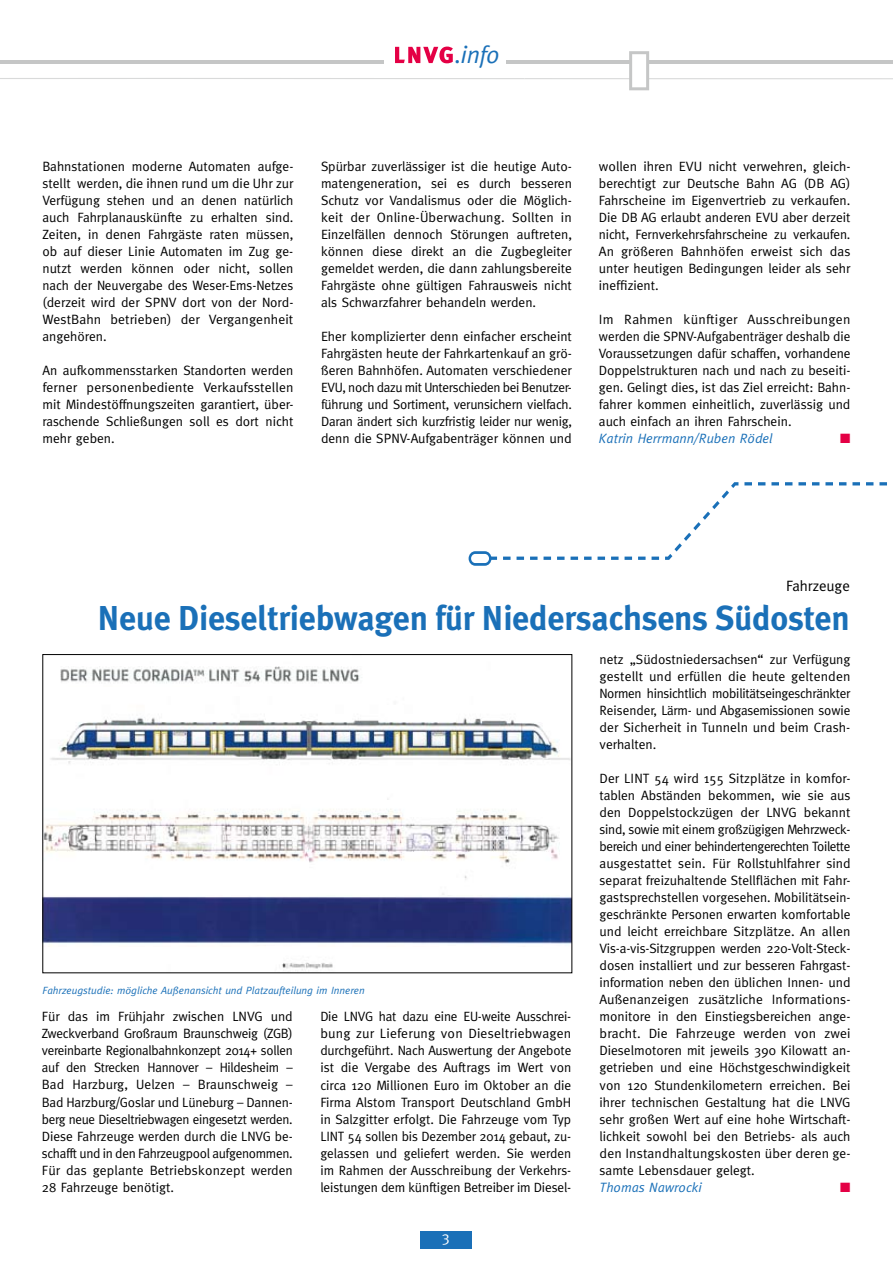
<style>
.page{position:relative;width:893px;height:1263px;background:#fff}
.page>*{position:absolute;margin:0;border:0;box-sizing:border-box;transform-origin:0 0}
.t1{font:700 34.5px "Meta Plus";letter-spacing:-.01em;color:#1a70b8}
.t2{font:italic 24.45px "Meta";color:#1a70b8}
.t3{font:15px "Meta";color:#000}
.t4{font:15px "Meta";color:#fff}
.t5{font:13.5px/17px "Meta";color:#000;text-align:justify}
.t6{font:italic 13.5px "Meta";color:#1a70b8}
.t7{font:13.5px "Zapf Dingbats ITC";color:#e40045}
.t8{font:italic 10.5px "Meta";color:#1a70b8}
</style>
<div class="page">
<img style="left:45px;top:717px;width:525px;height:253px">
<div style="left:43px;top:654px;width:529px;height:319px;border:1px solid #000"></div>
<svg style="left:469px;top:482px;width:418px;height:84px"></svg>
<svg style="left:0;top:46px;width:893px;height:45px"></svg>
<div style="left:420px;top:1231px;width:51px;height:17px;background:#1a70b8"></div>
<img style="left:60px;top:666px;width:300px;height:17px">
<h2 class="t2" style="left:455px;top:40px;width:46px">.info</h2>
<p class="t5" style="left:43px;top:158px;width:252px">Bahnstationen moderne Automaten aufge&shy;stellt werden, die ihnen rund um die Uhr zur Verfügung stehen und an denen natürlich auch Fahrplanauskünfte zu erhalten sind.<br>Zeiten, in denen Fahrgäste raten müssen, ob auf dieser Linie Automaten im Zug ge&shy;nutzt werden können oder nicht, sollen nach der Neuvergabe des Weser-Ems-Netzes (derzeit wird der SPNV dort von der Nord-WestBahn betrieben) der Vergangenheit angehören.</p>
<p class="t5" style="left:43px;top:362px;width:252px">An aufkommensstarken Standorten werden ferner personenbediente Verkaufsstellen mit Mindestöffnungszeiten garantiert, über&shy;raschende Schließungen soll es dort nicht mehr geben.</p>
<p class="t5" style="left:321px;top:158px;width:252px">Spürbar zuverlässiger ist die heutige Auto&shy;matengeneration, sei es durch besseren Schutz vor Vandalismus oder die Möglich&shy;keit der Online-Überwachung. Sollten in Einzelfällen dennoch Störungen auftreten, können diese direkt an die Zugbegleiter gemeldet werden, die dann zahlungsbereite Fahrgäste ohne gültigen Fahrausweis nicht als Schwarzfahrer behandeln werden.</p>
<p class="t5" style="left:321px;top:328px;width:252px">Eher komplizierter denn einfacher erscheint Fahrgästen heute der Fahrkartenkauf an grö&shy;ßeren Bahnhöfen. Automaten verschiedener EVU, noch dazu mit Unterschieden bei Benutzer&shy;führung und Sortiment, verunsichern vielfach.<br>Daran ändert sich kurzfristig leider nur wenig, denn die SPNV-Aufgabenträger können und</p>
<p class="t5" style="left:599px;top:158px;width:253px">wollen ihren EVU nicht verwehren, gleich&shy;berechtigt zur Deutsche Bahn AG (DB AG)<br>Fahrscheine im Eigenvertrieb zu verkaufen.<br>Die DB AG erlaubt anderen EVU aber derzeit nicht, Fernverkehrsfahrscheine zu verkaufen.<br>An größeren Bahnhöfen erweist sich das unter heutigen Bedingungen leider als sehr ineffizient.</p>
<p class="t5" style="left:599px;top:311px;width:253px">Im Rahmen künftiger Ausschreibungen werden die SPNV-Aufgabenträger deshalb die Voraussetzungen dafür schaffen, vorhandene Doppelstrukturen nach und nach zu beseiti&shy;gen. Gelingt dies, ist das Ziel erreicht: Bahn&shy;fahrer kommen einheitlich, zuverlässig und auch einfach an ihren Fahrschein.</p>
<p class="t6" style="left:599px;top:431px;width:175px">Katrin Herrmann/Ruben Rödel</p>
<p class="t7" style="left:840px;top:432px;width:12px">■</p>
<p class="t3" style="left:786px;top:577px;width:65px">Fahrzeuge</p>
<h1 class="t1" style="left:98px;top:598px;width:754px">Neue Dieseltriebwagen für Niedersachsens Südosten</h1>
<p class="t5" style="left:600px;top:651px;width:252px">netz „Südostniedersachsen“ zur Verfügung gestellt und erfüllen die heute geltenden Normen hinsichtlich mobilitätseingeschränkter Reisender, Lärm- und Abgasemissionen sowie der Sicherheit in Tunneln und beim Crash&shy;verhalten.</p>
<p class="t5" style="left:600px;top:770px;width:252px">Der LINT 54 wird 155 Sitzplätze in komfor&shy;tablen Abständen bekommen, wie sie aus den Doppelstockzügen der LNVG bekannt sind, sowie mit einem großzügigen Mehrzweck&shy;bereich und einer behindertengerechten Toilette ausgestattet sein. Für Rollstuhlfahrer sind separat freizuhaltende Stellflächen mit Fahr&shy;gastsprechstellen vorgesehen. Mobilitätsein&shy;geschränkte Personen erwarten komfortable und leicht erreichbare Sitzplätze. An allen Vis-a-vis-Sitzgruppen werden 220-Volt-Steck&shy;dosen installiert und zur besseren Fahrgast&shy;information neben den üblichen Innen- und Außenanzeigen zusätzliche Informations&shy;monitore in den Einstiegsbereichen ange&shy;bracht. Die Fahrzeuge werden von zwei Dieselmotoren mit jeweils 390 Kilowatt an&shy;getrieben und eine Höchstgeschwindigkeit von 120 Stundenkilometern erreichen. Bei ihrer technischen Gestaltung hat die LNVG sehr großen Wert auf eine hohe Wirtschaft&shy;lichkeit sowohl bei den Betriebs- als auch den Instandhaltungskosten über deren ge&shy;samte Lebensdauer gelegt.</p>
<p class="t6" style="left:600px;top:1179px;width:104px">Thomas Nawrocki</p>
<p class="t7" style="left:840px;top:1180px;width:12px">■</p>
<p class="t8" style="left:43px;top:984px;width:324px">Fahrzeugstudie: mögliche Außenansicht und Platzaufteilung im Inneren</p>
<p class="t5" style="left:42px;top:1008px;width:252px">Für das im Frühjahr zwischen LNVG und Zweckverband Großraum Braunschweig (ZGB) vereinbarte Regionalbahnkonzept 2014+ sollen auf den Strecken Hannover – Hildesheim – Bad Harzburg, Uelzen – Braunschweig – Bad Harzburg/Goslar und Lüneburg – Dannen&shy;berg neue Dieseltriebwagen eingesetzt werden.<br>Diese Fahrzeuge werden durch die LNVG be&shy;schafft und in den Fahrzeugpool aufgenommen.<br>Für das geplante Betriebskonzept werden 28 Fahrzeuge benötigt.</p>
<p class="t5" style="left:320px;top:1008px;width:252px">Die LNVG hat dazu eine EU-weite Ausschrei&shy;bung zur Lieferung von Dieseltriebwagen durchgeführt. Nach Auswertung der Angebote ist die Vergabe des Auftrags im Wert von circa 120 Millionen Euro im Oktober an die Firma Alstom Transport Deutschland GmbH in Salzgitter erfolgt. Die Fahrzeuge vom Typ LINT 54 sollen bis Dezember 2014 gebaut, zu&shy;gelassen und geliefert werden. Sie werden im Rahmen der Ausschreibung der Verkehrs&shy;leistungen dem künftigen Betreiber im Diesel-</p>
<p class="t4" style="left:442px;top:1228px;width:10px">3</p>
</div>
